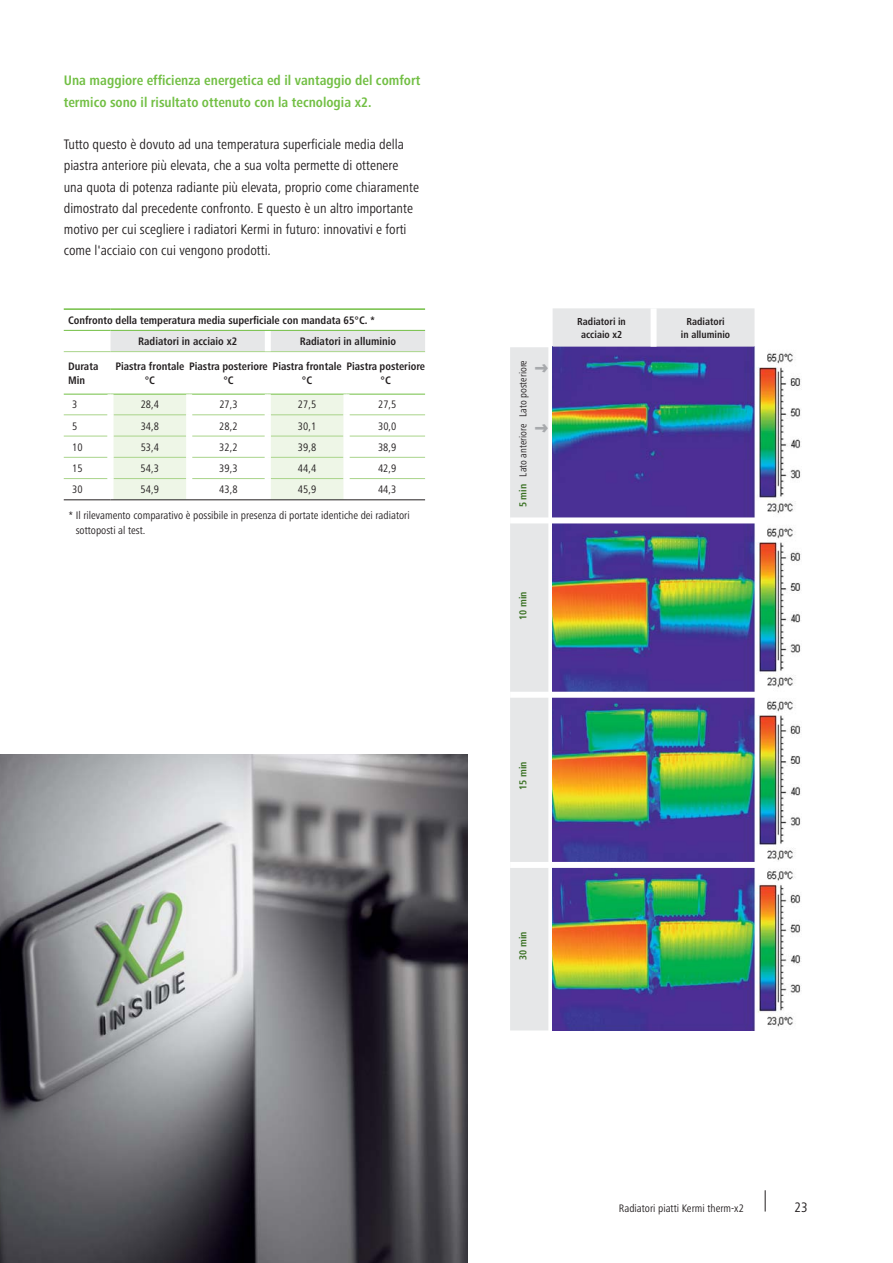
<style>
.page{position:relative;width:893px;height:1263px;background:#fff}
.page>*{position:absolute;margin:0;border:0;box-sizing:border-box;transform-origin:0 0}
.t1{font:condensed 14.25px/21.3px "Frutiger Next LTW1 G";color:#231f20}
.t2{font:700 condensed 14.25px/21.3px "Frutiger Next LTW1 G";color:#72bf44}
.t3{font:14.25px "Zapf Dingbats Nr 4 EFOP";color:#a7a9ac}
.t4{font:condensed 11.25px/14.9px "Frutiger Next LTW1 G";color:#231f20}
.t5{font:700 condensed 11.25px/14.9px "Frutiger Next LTW1 G";color:#231f20}
.t6{font:700 condensed 10.5px/12.8px "Frutiger Next LTW1 G";color:#231f20;text-align:center}
.t7{font:condensed 10.5px "Frutiger Next LTW1 G";color:#231f20}
.t8{font:700 condensed 10.5px "Frutiger Next LTW1 G";color:#3a7123}
.s1{font-weight:700;color:#3a7123}
</style>
<div class="page">
<svg style="left:765px;top:1190px;width:1px;height:22px"></svg>
<img style="left:0;top:755px;width:468px;height:508px">
<div style="left:111px;top:331px;width:314px;height:20px;background:#e6e7e8"></div>
<svg style="left:64px;top:352px;width:361px;height:105px"></svg>
<svg style="left:114px;top:395px;width:229px;height:104px"></svg>
<hr style="left:64px;top:394px;width:47px;height:1px;background:#72bf44">
<hr style="left:111px;top:394px;width:78px;height:1px;background:#72bf44">
<hr style="left:268px;top:394px;width:78px;height:1px;background:#72bf44">
<hr style="left:189px;top:394px;width:79px;height:1px;background:#72bf44">
<hr style="left:346px;top:394px;width:79px;height:1px;background:#72bf44">
<hr style="left:64px;top:414px;width:44px;height:1px;background:#a9d48a">
<hr style="left:114px;top:414px;width:72px;height:1px;background:#a9d48a">
<hr style="left:192px;top:414px;width:73px;height:1px;background:#a9d48a">
<hr style="left:271px;top:414px;width:72px;height:1px;background:#a9d48a">
<hr style="left:349px;top:414px;width:76px;height:1px;background:#a9d48a">
<hr style="left:64px;top:436px;width:44px;height:1px;background:#a9d48a">
<hr style="left:114px;top:436px;width:72px;height:1px;background:#a9d48a">
<hr style="left:192px;top:436px;width:73px;height:1px;background:#a9d48a">
<hr style="left:271px;top:436px;width:72px;height:1px;background:#a9d48a">
<hr style="left:349px;top:436px;width:76px;height:1px;background:#a9d48a">
<hr style="left:64px;top:457px;width:44px;height:1px;background:#a9d48a">
<hr style="left:114px;top:457px;width:72px;height:1px;background:#a9d48a">
<hr style="left:192px;top:457px;width:73px;height:1px;background:#a9d48a">
<hr style="left:271px;top:457px;width:72px;height:1px;background:#a9d48a">
<hr style="left:349px;top:457px;width:76px;height:1px;background:#a9d48a">
<hr style="left:64px;top:478px;width:44px;height:1px;background:#a9d48a">
<hr style="left:114px;top:478px;width:72px;height:1px;background:#a9d48a">
<hr style="left:192px;top:478px;width:73px;height:1px;background:#a9d48a">
<hr style="left:271px;top:478px;width:72px;height:1px;background:#a9d48a">
<hr style="left:349px;top:478px;width:76px;height:1px;background:#a9d48a">
<hr style="left:64px;top:308px;width:47px;height:2px;background:#72bf44">
<hr style="left:111px;top:308px;width:314px;height:2px;background:#72bf44">
<hr style="left:64px;top:351px;width:47px;height:1px;background:#a9d48a">
<hr style="left:111px;top:351px;width:314px;height:1px;background:#a9d48a">
<div style="left:108px;top:394px;width:6px;height:21px;background:#fff"></div>
<div style="left:186px;top:394px;width:6px;height:21px;background:#fff"></div>
<div style="left:265px;top:394px;width:6px;height:21px;background:#fff"></div>
<div style="left:343px;top:394px;width:6px;height:21px;background:#fff"></div>
<div style="left:108px;top:415px;width:6px;height:21px;background:#fff"></div>
<div style="left:186px;top:415px;width:6px;height:21px;background:#fff"></div>
<div style="left:265px;top:415px;width:6px;height:21px;background:#fff"></div>
<div style="left:343px;top:415px;width:6px;height:21px;background:#fff"></div>
<div style="left:108px;top:436px;width:6px;height:21px;background:#fff"></div>
<div style="left:186px;top:436px;width:6px;height:21px;background:#fff"></div>
<div style="left:265px;top:436px;width:6px;height:21px;background:#fff"></div>
<div style="left:343px;top:436px;width:6px;height:21px;background:#fff"></div>
<div style="left:186px;top:457px;width:6px;height:22px;background:#fff"></div>
<div style="left:265px;top:457px;width:6px;height:22px;background:#fff"></div>
<div style="left:186px;top:479px;width:6px;height:20px;background:#fff"></div>
<div style="left:265px;top:479px;width:6px;height:20px;background:#fff"></div>
<hr style="left:64px;top:499px;width:47px;height:1px;background:#231f20">
<hr style="left:111px;top:499px;width:314px;height:1px;background:#231f20">
<div style="left:265px;top:331px;width:6px;height:20px;background:#fff"></div>
<hr style="left:64px;top:330px;width:47px;height:1px;background:#72bf44">
<hr style="left:111px;top:330px;width:314px;height:1px;background:#72bf44">
<img style="left:754px;top:346px;width:47px;height:684px">
<img style="left:510px;top:308px;width:244px;height:722px">
<div style="left:510px;top:517px;width:298px;height:6px;background:#fff"></div>
<div style="left:510px;top:692px;width:298px;height:6px;background:#fff"></div>
<div style="left:510px;top:862px;width:298px;height:6px;background:#fff"></div>
<p class="t2" style="left:64px;top:71px;width:358px">Una maggiore efficienza energetica ed il vantaggio del comfort termico sono il risultato ottenuto con la tecnologia x2.</p>
<p class="t1" style="left:64px;top:135px;width:357px">Tutto questo è dovuto ad una temperatura superficiale media della piastra anteriore più elevata, che a sua volta permette di ottenere una quota di potenza radiante più elevata, proprio come chiaramente dimostrato dal precedente confronto. E questo è un altro importante motivo per cui scegliere i radiatori Kermi in futuro: innovativi e forti come l'acciaio con cui vengono prodotti.</p>
<p class="t5" style="left:138px;top:311px;width:238px;line-height:20.9px;text-indent:-70px">Confronto della temperatura media superficiale con mandata 65°C. *<br>Radiatori in acciaio x2</p>
<p class="t5" style="left:300px;top:335px;width:98px">Radiatori in alluminio</p>
<p class="t5" style="left:68px;top:359px;width:32px">Durata<br>Min</p>
<p class="t5" style="left:145px;top:359px;width:282px;text-indent:-29px">Piastra frontale Piastra posteriore Piastra frontale Piastra posteriore °C</p>
<p class="t5" style="left:223px;top:374px;width:12px">°C</p>
<p class="t5" style="left:302px;top:374px;width:12px">°C</p>
<p class="t5" style="left:381px;top:374px;width:12px">°C</p>
<p class="t4" style="left:72px;top:398px;width:7px">3</p>
<p class="t4" style="left:141px;top:398px;width:20px">28,4</p>
<p class="t4" style="left:219px;top:398px;width:20px">27,3</p>
<p class="t4" style="left:298px;top:398px;width:20px">27,5</p>
<p class="t4" style="left:378px;top:398px;width:20px">27,5</p>
<p class="t4" style="left:72px;top:419px;width:7px">5</p>
<p class="t4" style="left:141px;top:419px;width:20px">34,8</p>
<p class="t4" style="left:219px;top:419px;width:20px">28,2</p>
<p class="t4" style="left:298px;top:419px;width:20px">30,1</p>
<p class="t4" style="left:378px;top:419px;width:20px">30,0</p>
<p class="t4" style="left:72px;top:440px;width:12px">10</p>
<p class="t4" style="left:141px;top:440px;width:20px">53,4</p>
<p class="t4" style="left:219px;top:440px;width:20px">32,2</p>
<p class="t4" style="left:298px;top:440px;width:20px">39,8</p>
<p class="t4" style="left:378px;top:440px;width:20px">38,9</p>
<p class="t4" style="left:72px;top:462px;width:12px">15</p>
<p class="t4" style="left:141px;top:462px;width:20px">54,3</p>
<p class="t4" style="left:219px;top:462px;width:20px">39,3</p>
<p class="t4" style="left:298px;top:462px;width:20px">44,4</p>
<p class="t4" style="left:378px;top:462px;width:20px">42,9</p>
<p class="t4" style="left:72px;top:483px;width:12px">30</p>
<p class="t4" style="left:141px;top:483px;width:20px">54,9</p>
<p class="t4" style="left:219px;top:483px;width:20px">43,8</p>
<p class="t4" style="left:298px;top:483px;width:20px">45,9</p>
<p class="t4" style="left:378px;top:483px;width:20px">44,3</p>
<p class="t4" style="left:76px;top:509px;width:335px;text-indent:-7px">* Il rilevamento comparativo è possibile in presenza di portate identiche dei radiatori sottoposti al test.</p>
<p class="t7" style="left:519px;top:507px;width:149px;rotate:-90deg"><span class="s1">5 min</span> Lato anteriore Lato posteriore</p>
<p class="t3" style="left:535px;top:362px;width:15px">●</p>
<p class="t3" style="left:535px;top:422px;width:15px">●</p>
<p class="t6" style="left:577px;top:316px;width:50px">Radiatori in acciaio x2</p>
<p class="t6" style="left:681px;top:316px;width:51px">Radiatori<br>in alluminio</p>
<p class="t8" style="left:519px;top:620px;width:30px;rotate:-90deg">10 min</p>
<p class="t8" style="left:519px;top:790px;width:30px;rotate:-90deg">15 min</p>
<p class="t8" style="left:519px;top:960px;width:30px;rotate:-90deg">30 min</p>
<p class="t4" style="left:619px;top:1201px;width:126px">Radiatori piatti Kermi therm-x2</p>
<p class="t1" style="left:794px;top:1197px;width:15px">23</p>
</div>
